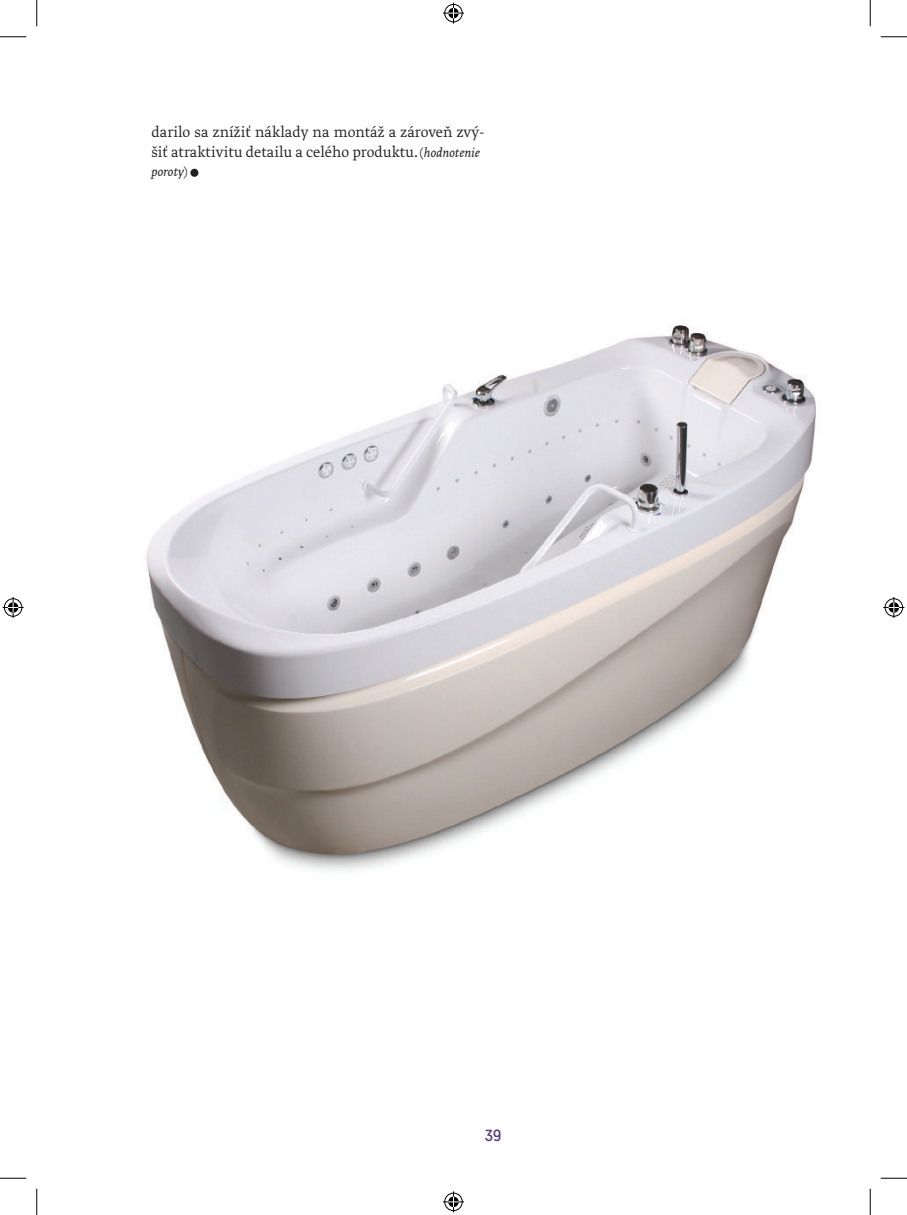
<style>
.page{position:relative;width:907px;height:1215px;background:#fff}
.page>*{position:absolute;margin:0;border:0;box-sizing:border-box;transform-origin:0 0}
.t1{font:16.28px/19.9px "Greta Text Pro Light Min";color:#231f20}
.t2{font:16.28px "Platform";color:#563c78}
.t3{font:italic 300 14px "Greta Text Pro";color:#231f20}
.s1{font-size:14px}
.s2{font-family:"Greta Text Pro";font-weight:300;font-style:italic;font-size:14px}
.s3{font-family:"Greta Text Pro Light Min";font-weight:400;font-style:normal}
</style>
<div class="page">
<img style="left:146px;top:325px;width:670px;height:546px">
<div style="left:190px;top:169px;width:8px;height:8px;background:#231f20;border-radius:50%"></div>
<svg style="left:0;top:36px;width:26px;height:1px"></svg>
<svg style="left:881px;top:36px;width:26px;height:1px"></svg>
<svg style="left:0;top:1177px;width:26px;height:1px"></svg>
<svg style="left:881px;top:1177px;width:26px;height:1px"></svg>
<svg style="left:36px;top:0;width:1px;height:26px"></svg>
<svg style="left:36px;top:1188px;width:1px;height:26px"></svg>
<svg style="left:870px;top:0;width:1px;height:26px"></svg>
<svg style="left:870px;top:1188px;width:1px;height:26px"></svg>
<svg style="left:443px;top:3px;width:21px;height:21px"></svg>
<svg style="left:443px;top:1191px;width:21px;height:21px"></svg>
<svg style="left:3px;top:597px;width:21px;height:21px"></svg>
<svg style="left:883px;top:597px;width:21px;height:21px"></svg>
<p class="t1" style="left:151px;top:122px;width:334px">darilo sa znížiť náklady na montáž a zároveň zvý&shy;šiť atraktivitu detailu a celého produktu. <span class="s1">(</span><span class="s2">hodnotenie</span></p>
<p class="t3" style="left:151px;top:164px;width:38px">poroty<span class="s3">)</span></p>
<p class="t2" style="left:485px;top:1123px;width:18px">39</p>
</div>
